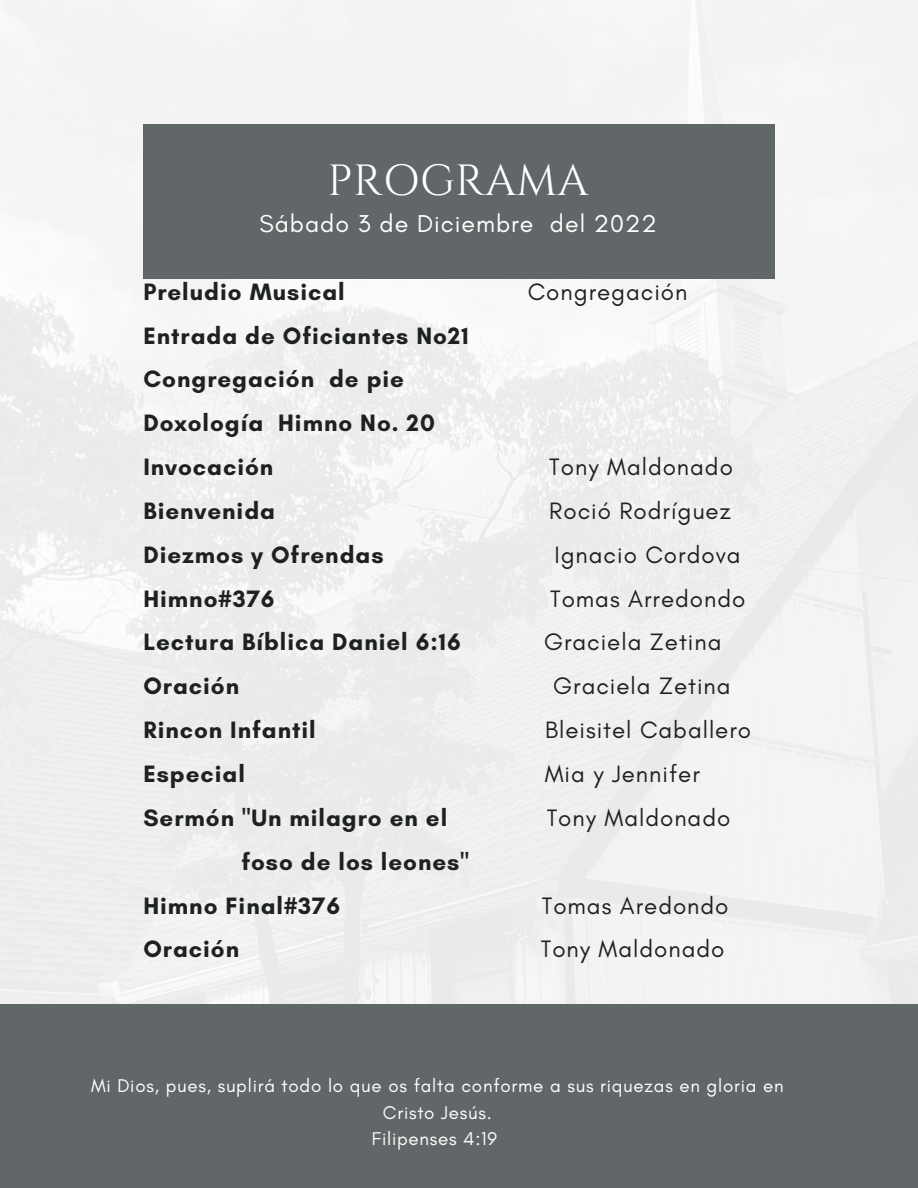
<style>
.page{position:relative;width:918px;height:1188px;background:#fff}
.page>*{position:absolute;margin:0;border:0;box-sizing:border-box;transform-origin:0 0}
.t1{font:43.65px "Cinzel";letter-spacing:.01em;color:#fff}
.t2{font:24.9px "Glacial Indifference";letter-spacing:.04em;color:#fff}
.t3{font:700 24.15px/43.8px "Glacial Indifference";letter-spacing:.04em;color:#1e221e}
.t4{font:24.15px "Glacial Indifference";letter-spacing:.04em;color:#1e221e}
.t5{font:18.75px/26.2px "Glacial Indifference";letter-spacing:.04em;color:#fff;text-align:center}
</style>
<div class="page">
<div style="left:0;top:0;width:918px;height:1004px;background:#f2f2f2"></div>
<div style="left:143px;top:124px;width:632px;height:154px;background:#616768"></div>
<div style="left:0;top:1004px;width:918px;height:184px;background:#616768"></div>
<h1 class="t1" style="left:328px;top:153px;width:263px">PROGRAMA</h1>
<p class="t2" style="left:259px;top:208px;width:399px">Sábado 3 de Diciembre del 2022</p>
<p class="t3" style="left:143px;top:269px;width:203px">Preludio Musical</p>
<p class="t4" style="left:528px;top:277px;width:161px">Congregación</p>
<p class="t3" style="left:143px;top:313px;width:327px">Entrada de Oficiantes No21<br>Congregación de pie<br>Doxología Himno No. 20<br>Invocación</p>
<p class="t4" style="left:549px;top:452px;width:185px">Tony Maldonado</p>
<p class="t3" style="left:143px;top:489px;width:133px">Bienvenida</p>
<p class="t4" style="left:549px;top:496px;width:183px">Roció Rodríguez</p>
<p class="t3" style="left:143px;top:532px;width:242px">Diezmos y Ofrendas</p>
<p class="t4" style="left:554px;top:540px;width:188px">Ignacio Cordova</p>
<p class="t3" style="left:143px;top:576px;width:133px">Himno#376</p>
<p class="t4" style="left:550px;top:584px;width:197px">Tomas Arredondo</p>
<p class="t3" style="left:143px;top:620px;width:319px">Lectura Bíblica Daniel 6:16</p>
<p class="t4" style="left:544px;top:628px;width:179px">Graciela Zetina</p>
<p class="t3" style="left:143px;top:664px;width:97px">Oración</p>
<p class="t4" style="left:553px;top:671px;width:179px">Graciela Zetina</p>
<p class="t3" style="left:143px;top:708px;width:174px">Rincon Infantil</p>
<p class="t4" style="left:545px;top:715px;width:208px">Bleisitel Caballero</p>
<p class="t3" style="left:143px;top:752px;width:103px">Especial</p>
<p class="t4" style="left:545px;top:759px;width:157px">Mia y Jennifer</p>
<p class="t3" style="left:143px;top:796px;width:305px">Sermón "Un milagro en el</p>
<p class="t4" style="left:547px;top:803px;width:185px">Tony Maldonado</p>
<p class="t3" style="left:143px;top:839px;width:327px;text-indent:98px">foso de los leones"<br>Himno Final#376</p>
<p class="t4" style="left:542px;top:891px;width:188px">Tomas Aredondo</p>
<p class="t3" style="left:143px;top:927px;width:97px">Oración</p>
<p class="t4" style="left:541px;top:934px;width:185px">Tony Maldonado</p>
<p class="t5" style="left:91px;top:1073px;width:694px">Mi Dios, pues, suplirá todo lo que os falta conforme a sus riquezas en gloria en<br>Cristo Jesús.<br>Filipenses 4:19</p>
</div>
